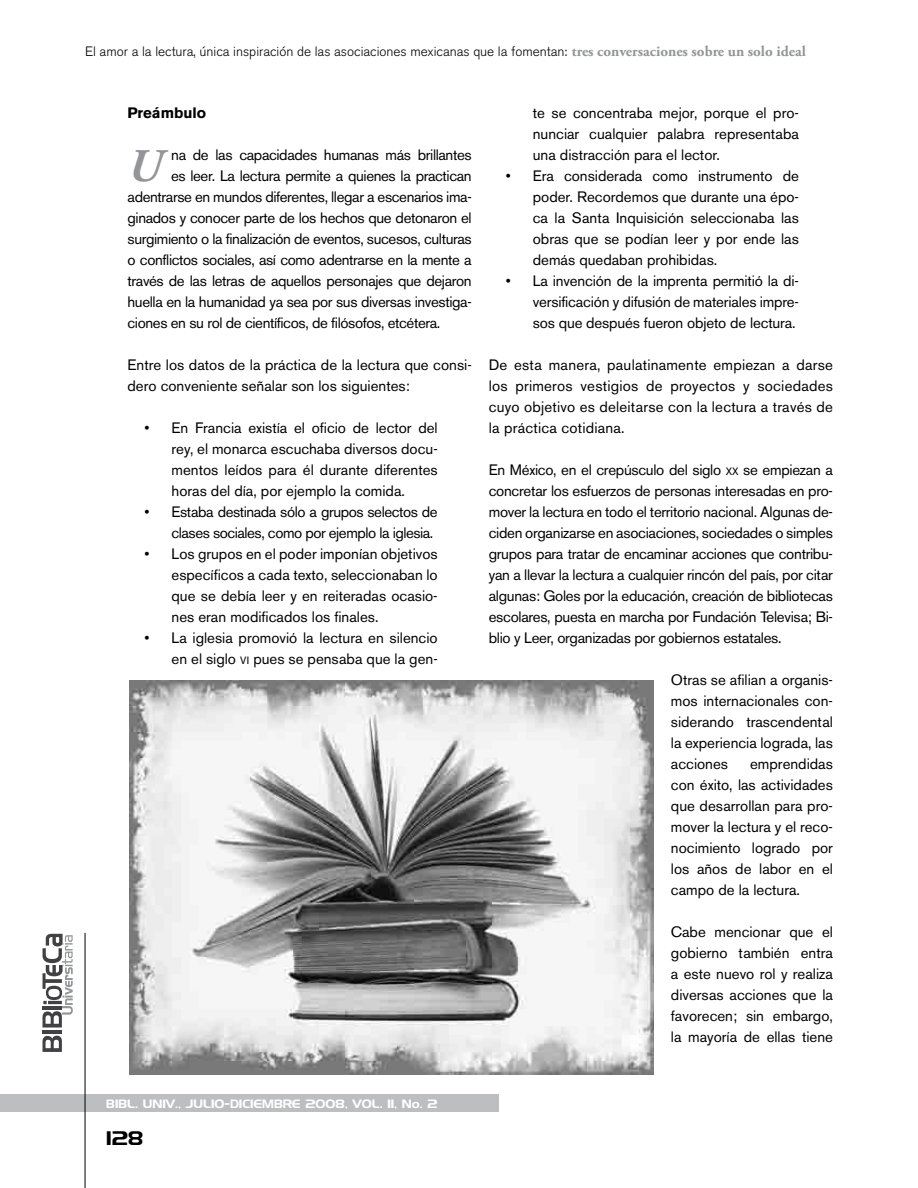
<style>
.page{position:relative;width:918px;height:1188px;background:#fff}
.page>*{position:absolute;margin:0;border:0;box-sizing:border-box;transform-origin:0 0}
.t1{font:italic 700 46.65px "Adobe Garamond";color:#939598}
.t2{font:19.5px "Denmark";color:#000}
.t3{font:15px/21px "Akzidenz Grotesk BE";letter-spacing:-.01em;color:#000;text-align:justify}
.t4{font:15px/21px "Akzidenz Grotesk BE";letter-spacing:-.03em;color:#000;text-align:right}
.t5{font:700 15px "Akzidenz Grotesk BE";color:#000}
.t6{font:300 13.5px "Akzidenz Grotesk BE";color:#000}
.t7{font:12px "Denmark";color:#fff}
.s1{font-family:"Adobe Garamond Pro";font-weight:700;font-size:15px;color:#939598}
.s2{font-size:10.5px}
</style>
<div class="page">
<svg style="left:43px;top:1036px;width:19px;height:16px"></svg>
<hr style="left:43px;top:1030px;width:19px;height:4px;background:#414042">
<svg style="left:43px;top:934px;width:30px;height:94px"></svg>
<div style="left:0;top:1094px;width:498px;height:17px;background:#bcbec0"></div>
<hr style="left:85px;top:933px;width:1px;height:255px;background:#000">
<img style="left:129px;top:681px;width:525px;height:393px">
<p class="t6" style="left:85px;top:44px;width:722px">El amor a la lectura, única inspiración de las asociaciones mexicanas que la fomentan: <span class="s1">tres conversaciones sobre un solo ideal</span></p>
<p class="t5" style="left:128px;top:104px;width:80px">Preámbulo</p>
<h1 class="t1" style="left:128px;top:140px;width:36px">U</h1>
<p class="t3" style="left:171px;top:144px;width:302px">na de las capacidades humanas más brillantes</p>
<p class="t3" style="left:171px;top:165px;width:302px">es leer. La lectura permite a quienes la practican</p>
<p class="t3" style="left:128px;top:186px;width:346px">adentrarse en mundos diferentes, llegar a escenarios ima-</p>
<p class="t3" style="left:128px;top:207px;width:346px">ginados y conocer parte de los hechos que detonaron el</p>
<p class="t3" style="left:128px;top:228px;width:346px">surgimiento o la finalización de eventos, sucesos, culturas</p>
<p class="t3" style="left:128px;top:249px;width:346px">o conflictos sociales, así como adentrarse en la mente a</p>
<p class="t3" style="left:128px;top:270px;width:346px">través de las letras de aquellos personajes que dejaron</p>
<p class="t3" style="left:128px;top:291px;width:346px">huella en la humanidad ya sea por sus diversas investiga-</p>
<p class="t3" style="left:128px;top:312px;width:314px">ciones en su rol de científicos, de filósofos, etcétera.</p>
<p class="t3" style="left:128px;top:354px;width:346px">Entre los datos de la práctica de la lectura que consi&shy;dero conveniente señalar son los siguientes:</p>
<p class="t3" style="left:172px;top:417px;width:268px;text-indent:-27px">• En Francia existía el oficio de lector del rey, el monarca escuchaba diversos docu&shy;mentos leídos para él durante diferentes horas del día, por ejemplo la comida.</p>
<p class="t4" style="left:145px;top:501px;width:295px">• Estaba destinada sólo a grupos selectos de clases sociales, como por ejemplo la iglesia.</p>
<p class="t3" style="left:172px;top:543px;width:268px;text-indent:-27px">• Los grupos en el poder imponían objetivos específicos a cada texto, seleccionaban lo que se debía leer y en reiteradas ocasio&shy;nes eran modificados los finales.</p>
<p class="t3" style="left:145px;top:627px;width:295px;text-align:right">• La iglesia promovió la lectura en silencio en el siglo <span class="s2">VI</span> pues se pensaba que la gen-</p>
<p class="t3" style="left:533px;top:102px;width:268px">te se concentraba mejor, porque el pro&shy;nunciar cualquier palabra representaba una distracción para el lector.</p>
<p class="t3" style="left:533px;top:165px;width:268px;text-indent:-27px">• Era considerada como instrumento de poder. Recordemos que durante una épo&shy;ca la Santa Inquisición seleccionaba las obras que se podían leer y por ende las demás quedaban prohibidas.</p>
<p class="t3" style="left:533px;top:270px;width:268px;text-indent:-27px">• La invención de la imprenta permitió la di&shy;versificación y difusión de materiales impre&shy;sos que después fueron objeto de lectura.</p>
<p class="t3" style="left:489px;top:354px;width:346px">De esta manera, paulatinamente empiezan a darse los primeros vestigios de proyectos y sociedades cuyo objetivo es deleitarse con la lectura a través de la práctica cotidiana.</p>
<p class="t3" style="left:489px;top:459px;width:346px">En México, en el crepúsculo del siglo <span class="s2">XX</span> se empiezan a concretar los esfuerzos de personas interesadas en pro&shy;mover la lectura en todo el territorio nacional. Algunas de&shy;ciden organizarse en asociaciones, sociedades o simples grupos para tratar de encaminar acciones que contribu&shy;yan a llevar la lectura a cualquier rincón del país, por citar algunas: Goles por la educación, creación de bibliotecas escolares, puesta en marcha por Fundación Televisa; Bi&shy;blio y Leer, organizadas por gobiernos estatales.</p>
<p class="t3" style="left:671px;top:669px;width:164px">Otras se afilian a organis&shy;mos internacionales con&shy;siderando trascendental la experiencia lograda, las acciones</p>
<p class="t3" style="left:671px;top:753px;width:164px;text-indent:79px">emprendidas con éxito, las actividades que desarrollan para pro&shy;mover la lectura y el reco&shy;nocimiento logrado por los años de labor en el campo de la lectura.</p>
<p class="t3" style="left:671px;top:921px;width:164px">Cabe mencionar que el gobierno también entra a este nuevo rol y realiza diversas acciones que la favorecen; sin embargo, la mayoría de ellas tiene</p>
<p class="t7" style="left:106px;top:1096px;width:333px">BIBL. UNIV., JULIO-DICIEMBRE 2008, VOL. 11, No. 2</p>
<h2 class="t2" style="left:106px;top:1127px;width:39px">128</h2>
</div>
